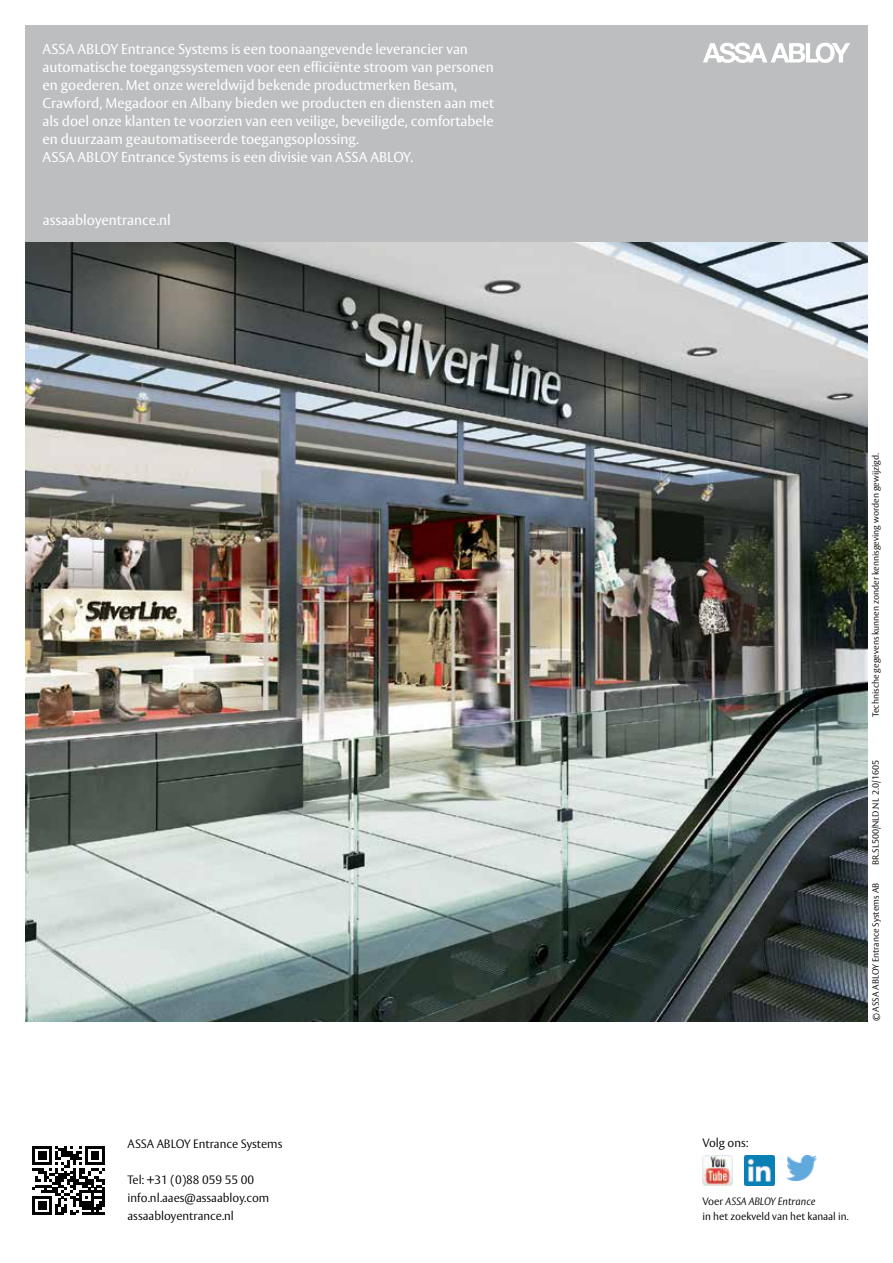
<style>
.page{position:relative;width:893px;height:1263px;background:#fff}
.page>*{position:absolute;margin:0;border:0;box-sizing:border-box;transform-origin:0 0}
.t1{font:14.25px/18px "ASSA Vesta";color:#fff}
.t2{font:300 12px/18px "ASSA Vesta";color:#000}
.t3{font:300 10.5px/15px "ASSA Vesta";color:#000}
.t4{font:300 9px "ASSA Vesta";color:#000}
.s1{font-style:italic}
</style>
<div class="page">
<img style="left:25px;top:242px;width:842px;height:779px">
<div style="left:25px;top:26px;width:842px;height:216px;background:#bcbec0"></div>
<svg style="left:703px;top:43px;width:147px;height:20px"></svg>
<svg style="left:32px;top:1146px;width:73px;height:69px"></svg>
<img style="left:745px;top:1156px;width:29px;height:30px">
<img style="left:787px;top:1156px;width:29px;height:24px">
<img style="left:702px;top:1156px;width:30px;height:30px">
<p class="t1" style="left:43px;top:40px;width:453px">ASSA ABLOY Entrance Systems is een toonaangevende leverancier van automatische toegangssystemen voor een efficiënte stroom van personen en goederen. Met onze wereldwijd bekende productmerken Besam, Crawford, Megadoor en Albany bieden we producten en diensten aan met als doel onze klanten te voorzien van een veilige, beveiligde, comfortabele en duurzaam geautomatiseerde toegangsoplossing.<br>ASSA ABLOY Entrance Systems is een divisie van ASSA ABLOY.</p>
<p class="t1" style="left:43px;top:212px;width:130px">assaabloyentrance.nl</p>
<p class="t2" style="left:128px;top:1136px;width:156px">ASSA ABLOY Entrance Systems</p>
<p class="t2" style="left:128px;top:1172px;width:143px">Tel: +31 (0)88 059 55 00 info.nl.aaes@assaabloy.com assaabloyentrance.nl</p>
<p class="t4" style="left:870px;top:717px;width:265px;rotate:-90deg">Technische gegevens kunnen zonder kennisgeving worden gewijzigd.</p>
<p class="t4" style="left:870px;top:865px;width:107px;rotate:-90deg">BR.SL500/NLD.NL 2.0/1605</p>
<p class="t4" style="left:870px;top:1021px;width:140px;rotate:-90deg">© ASSA ABLOY Entrance Systems AB</p>
<p class="t2" style="left:702px;top:1134px;width:48px">Volg ons:</p>
<p class="t3" style="left:702px;top:1195px;width:148px">Voer <span class="s1">ASSA ABLOY Entrance<br></span>in het zoekveld van het kanaal in.</p>
</div>
